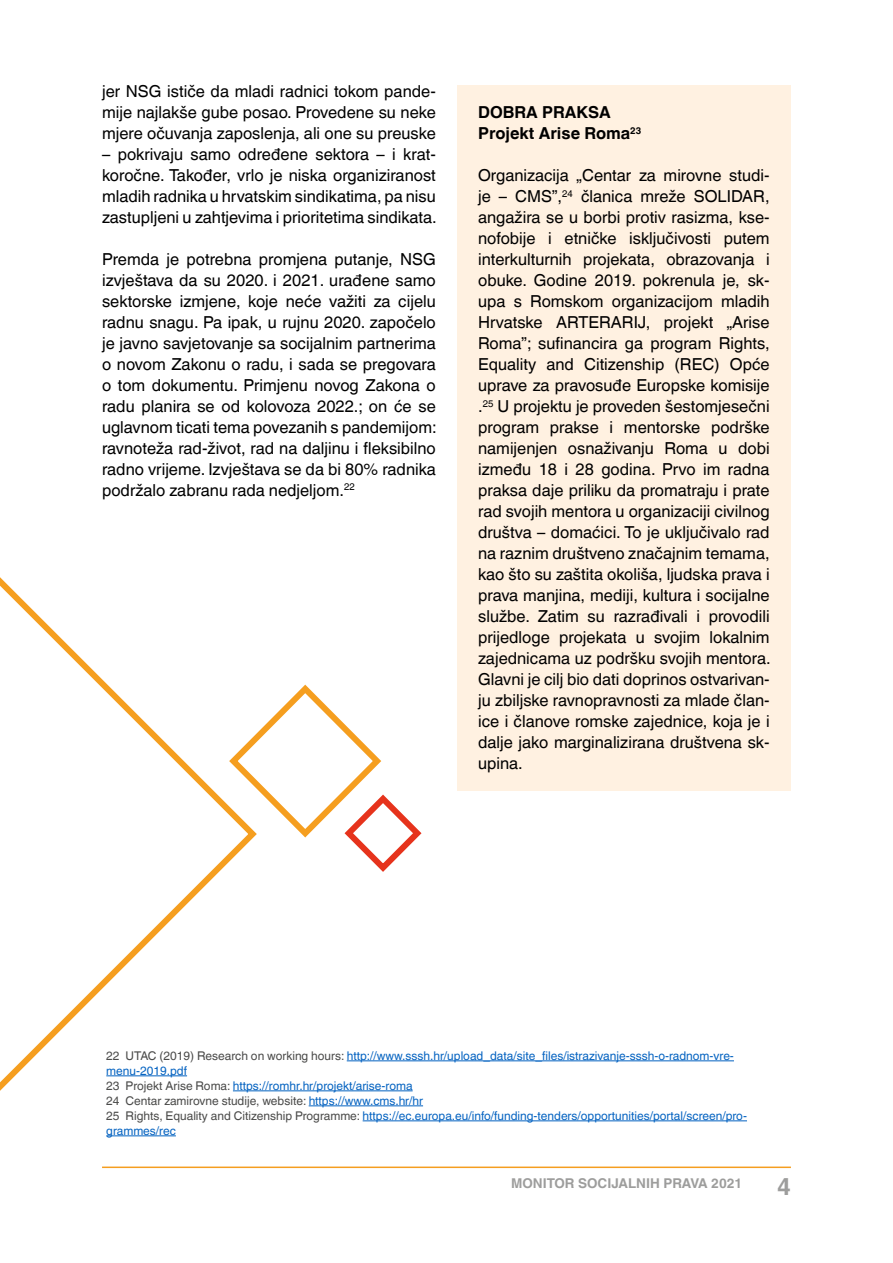
<style>
.page{position:relative;width:893px;height:1263px;background:#fff}
.page>*{position:absolute;margin:0;border:0;box-sizing:border-box;transform-origin:0 0}
.t1{font:700 24px "Helvetica World";color:#9d9d9c}
.t2{font:16.5px/21px "Helvetica World";color:#000;text-align:justify}
.t3{font:700 16.5px/21px "Helvetica World";color:#000}
.t4{font:700 13.5px "Helvetica World";color:#9d9d9c}
.t5{font:12px/15px "Helvetica World";color:#0563c1}
.s1{color:#4a4a49}
</style>
<div class="page">
<svg style="left:0;top:577px;width:261px;height:592px"></svg>
<svg style="left:225px;top:680px;width:197px;height:196px"></svg>
<hr style="left:102px;top:1166px;width:689px;height:2px;background:#f59e1f">
<hr style="left:347px;top:1060px;width:387px;height:1px;background:#0563c1">
<hr style="left:106px;top:1075px;width:81px;height:1px;background:#0563c1">
<hr style="left:233px;top:1090px;width:180px;height:1px;background:#0563c1">
<hr style="left:309px;top:1105px;width:114px;height:1px;background:#0563c1">
<hr style="left:363px;top:1120px;width:384px;height:1px;background:#0563c1">
<hr style="left:106px;top:1135px;width:70px;height:1px;background:#0563c1">
<div style="left:457px;top:85px;width:334px;height:75px;background:#fff1e1"></div>
<div style="left:457px;top:148px;width:334px;height:642px;background:#fff1e1"></div>
<p class="t2" style="left:102px;top:81px;width:335px">jer NSG ističe da mladi radnici tokom pande&shy;mije najlakše gube posao. Provedene su neke mjere očuvanja zaposlenja, ali one su preuske</p>
<p class="t2" style="left:102px;top:144px;width:336px">– pokrivaju samo određene sektora – i krat&shy;koročne. Također, vrlo je niska organiziranost mladih radnika u hrvatskim sindikatima, pa nisu zastupljeni u zahtjevima i prioritetima sindikata.</p>
<p class="t2" style="left:102px;top:249px;width:336px">Premda je potrebna promjena putanje, NSG izvještava da su 2020. i 2021. urađene samo sektorske izmjene, koje neće važiti za cijelu radnu snagu. Pa ipak, u rujnu 2020. započelo je javno savjetovanje sa socijalnim partnerima o novom Zakonu o radu, i sada se pregovara o tom dokumentu. Primjenu novog Zakona o radu planira se od kolovoza 2022.; on će se uglavnom ticati tema povezanih s pandemijom: ravnoteža rad-život, rad na daljinu i fleksibilno radno vrijeme. Izvještava se da bi 80% radnika podržalo zabranu rada nedjeljom.<sup>22</sup></p>
<p class="t3" style="left:478px;top:102px;width:165px">DOBRA PRAKSA<br>Projekt Arise Roma<sup>23</sup></p>
<p class="t2" style="left:478px;top:165px;width:294px">Organizacija „Centar za mirovne studi&shy;je – CMS”,<sup>24</sup> članica mreže SOLIDAR, angažira se u borbi protiv rasizma, kse&shy;nofobije i etničke isključivosti putem interkulturnih projekata, obrazovanja i obuke. Godine 2019. pokrenula je, sk&shy;upa s Romskom organizacijom mladih Hrvatske ARTERARIJ, projekt „Arise Roma”; sufinancira ga program Rights, Equality and Citizenship (REC) Opće uprave za pravosuđe Europske komisije .<sup>25</sup> U projektu je proveden šestomjesečni program prakse i mentorske podrške namijenjen osnaživanju Roma u dobi između 18 i 28 godina. Prvo im radna praksa daje priliku da promatraju i prate rad svojih mentora u organizaciji civilnog društva – domaćici. To je uključivalo rad na raznim društveno značajnim temama, kao što su zaštita okoliša, ljudska prava i prava manjina, mediji, kultura i socijalne službe. Zatim su razrađivali i provodili prijedloge projekata u svojim lokalnim zajednicama uz podršku svojih mentora.<br>Glavni je cilj bio dati doprinos ostvarivan&shy;ju zbiljske ravnopravnosti za mlade član&shy;ice i članove romske zajednice, koja je i dalje jako marginalizirana društvena sk&shy;upina.</p>
<p class="t5" style="left:106px;top:1049px;width:642px"><span class="s1">22 UTAC (2019) Research on working hours:</span> http://www.sssh.hr/upload_data/site_files/istrazivanje-sssh-o-radnom-vre&shy;menu-2019.pdf<br><span class="s1">23 Projekt Arise Roma:</span> https://romhr.hr/projekt/arise-roma<br><span class="s1">24 Centar zamirovne studije, website:</span> https://www.cms.hr/hr<br><span class="s1">25 Rights, Equality and Citizenship Programme:</span> https://ec.europa.eu/info/funding-tenders/opportunities/portal/screen/pro&shy;grammes/rec</p>
<p class="t4" style="left:511px;top:1175px;width:233px">MONITOR SOCIJALNIH PRAVA 2021</p>
<h1 class="t1" style="left:777px;top:1173px;width:15px">4</h1>
</div>
